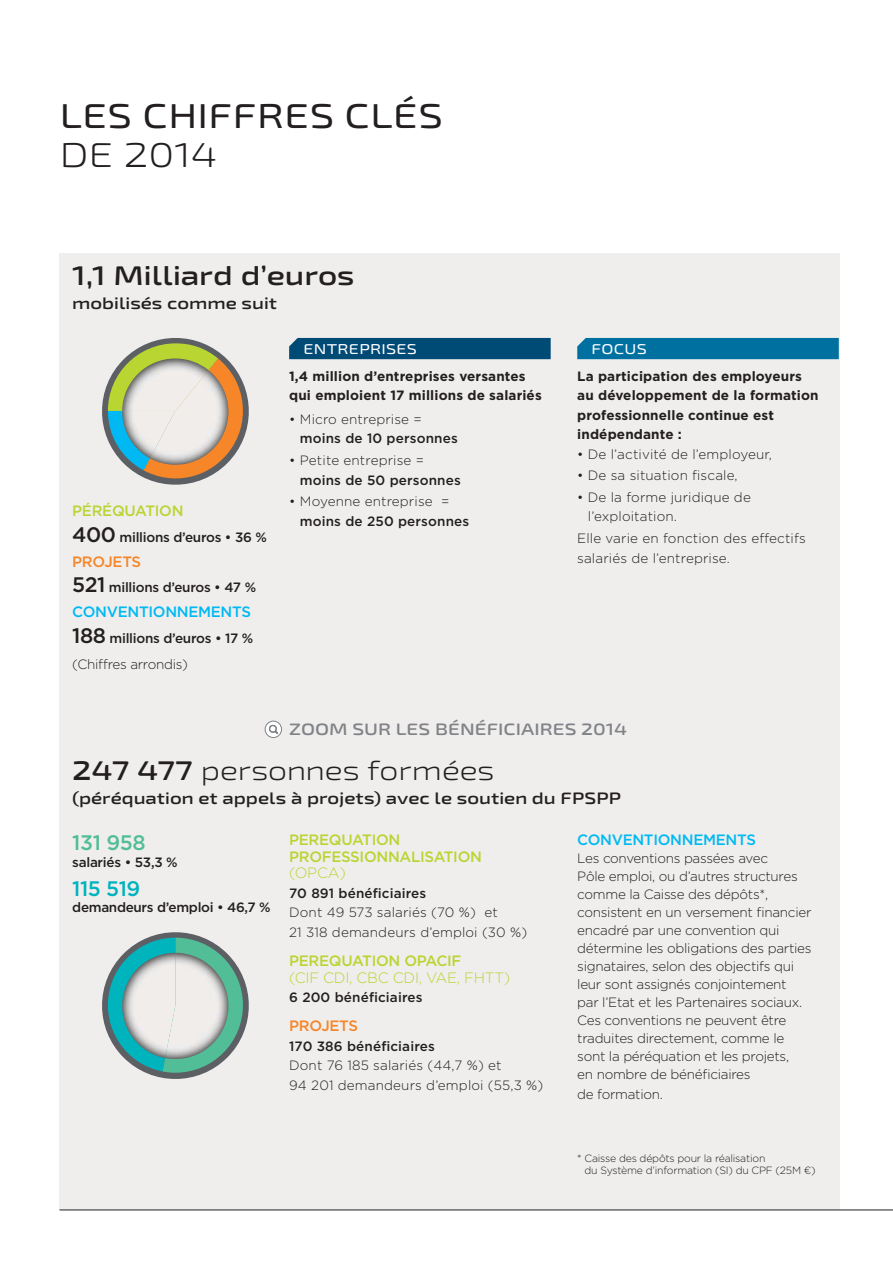
<style>
.page{position:relative;width:893px;height:1263px;background:#fff}
.page>*{position:absolute;margin:0;border:0;box-sizing:border-box;transform-origin:0 0}
.t1{font:500 expanded 34.5px "Exo 2";letter-spacing:.01em;color:#231f20}
.t2{font:300 expanded 34.5px "Exo 2";color:#231f20}
.t3{font:300 expanded 27px "Exo 2";color:#231f20}
.t4{font:600 expanded 27px "Exo 2";color:#231f20}
.t5{font:500 21px "Gotham";letter-spacing:-.02em;color:#52be98}
.t6{font:500 21px "Gotham";letter-spacing:-.025em;color:#00b4bd}
.t7{font:600 expanded 16.5px "Exo 2";color:#231f20}
.t8{font:600 expanded 16.5px "Exo 2";color:#808387}
.t9{font:500 15px/16.5px "Gotham";letter-spacing:-.02em;color:#b9d532}
.t10{font:500 15px "Gotham";letter-spacing:-.02em;color:#00b9f2}
.t11{font:300 15px "Gotham";letter-spacing:-.02em;color:#b9d532}
.t12{font:500 15px "Gotham";letter-spacing:-.02em;color:#f68628}
.t13{font:500 expanded 14.25px "Exo 2";letter-spacing:.015em;color:#fff}
.t14{font:300 13.5px/18px "Gotham";letter-spacing:-.02em;color:#231f20}
.t15{font:300 13.5px/19.5px "Gotham";letter-spacing:.01em;color:#231f20}
.t16{font:700 13.5px/19.5px "Gotham";letter-spacing:.01em;color:#231f20}
.t17{font:500 13.5px "Gotham";letter-spacing:.01em;color:#231f20}
.t18{font:500 13.5px/26.5px "Gotham";letter-spacing:-.02em;color:#231f20}
.t19{font:500 13.5px "Gotham";letter-spacing:-.025em;color:#231f20}
.t20{font:300 10.5px/12px "Gotham";letter-spacing:-.02em;color:#231f20}
.s1{font-size:21px}
.s2{font-weight:300}
.s3{font-weight:600}
</style>
<div class="page">
<div style="left:60px;top:253px;width:780px;height:957px;background:#f0eeed"></div>
<svg style="left:102px;top:338px;width:147px;height:147px"></svg>
<img style="left:122px;top:411px;width:28px;height:47px">
<img style="left:150px;top:370px;width:78px;height:95px">
<img style="left:122px;top:358px;width:87px;height:53px">
<div style="left:289px;top:338px;width:262px;height:21px;background:#004a76"></div>
<div style="left:577px;top:338px;width:262px;height:21px;background:#0070a1"></div>
<svg style="left:102px;top:932px;width:147px;height:147px"></svg>
<img style="left:122px;top:953px;width:43px;height:105px">
<img style="left:165px;top:953px;width:63px;height:106px">
<svg style="left:59px;top:1209px;width:834px;height:2px;background:#8d8a8a"></svg>
<svg style="left:265px;top:721px;width:17px;height:16px"></svg>
<div style="left:265px;top:721px;width:17px;height:17px;border:1px solid #808387;border-radius:50%"></div>
<svg style="left:268px;top:724px;width:10px;height:10px"></svg>
<h1 class="t1" style="left:60px;top:104px;width:385px">LES CHIFFRES CLÉS</h1>
<h1 class="t2" style="left:60px;top:143px;width:159px">DE 2014</h1>
<h2 class="t4" style="left:72px;top:259px;width:284px">1,1 Milliard d’euros</h2>
<p class="t7" style="left:72px;top:293px;width:206px">mobilisés comme suit</p>
<p class="t9" style="left:72px;top:504px;width:113px">PÉRÉQUATION</p>
<p class="t18" style="left:72px;top:525px;width:196px"><span class="s1">400</span> millions d’euros • 36 %</p>
<p class="t12" style="left:72px;top:555px;width:70px">PROJETS</p>
<p class="t18" style="left:72px;top:575px;width:185px"><span class="s1">521</span> millions d’euros • 47 %</p>
<p class="t10" style="left:72px;top:606px;width:180px">CONVENTIONNEMENTS</p>
<p class="t18" style="left:72px;top:626px;width:183px"><span class="s1">188</span> millions d’euros • 17 % <span class="s2">(Chiffres arrondis)</span></p>
<p class="t13" style="left:303px;top:344px;width:115px">ENTREPRISES</p>
<p class="t13" style="left:591px;top:344px;width:57px">FOCUS</p>
<p class="t16" style="left:289px;top:367px;width:254px">1,4 million d’entreprises versantes qui emploient 17 millions de salariés</p>
<p class="t15" style="left:289px;top:410px;width:134px">• Micro entreprise =</p>
<p class="t17" style="left:300px;top:433px;width:159px">moins de 10 personnes</p>
<p class="t15" style="left:289px;top:451px;width:137px">• Petite entreprise =</p>
<p class="t17" style="left:300px;top:474px;width:163px">moins de 50 personnes</p>
<p class="t15" style="left:289px;top:492px;width:162px">• Moyenne entreprise =</p>
<p class="t17" style="left:300px;top:515px;width:171px">moins de 250 personnes</p>
<p class="t16" style="left:577px;top:367px;width:243px">La participation des employeurs au développement de la formation professionnelle continue est indépendante :</p>
<p class="t15" style="left:577px;top:445px;width:196px">• De l’activité de l’employeur,</p>
<p class="t15" style="left:577px;top:467px;width:162px">• De sa situation fiscale,</p>
<p class="t15" style="left:588px;top:488px;width:164px;text-indent:-11px">• De la forme juridique de l’exploitation.</p>
<p class="t15" style="left:577px;top:529px;width:230px">Elle varie en fonction des effectifs salariés de l’entreprise.</p>
<p class="t8" style="left:289px;top:720px;width:339px">ZOOM SUR LES BÉNÉFICIAIRES 2014</p>
<h2 class="t3" style="left:72px;top:761px;width:424px"><span class="s3">247 477</span> personnes formées</h2>
<p class="t7" style="left:72px;top:789px;width:550px">(péréquation et appels à projets) avec le soutien du FPSPP</p>
<h3 class="t5" style="left:72px;top:834px;width:75px">131 958</h3>
<p class="t18" style="left:72px;top:850px;width:107px">salariés • 53,3 %</p>
<h3 class="t6" style="left:72px;top:879px;width:70px">115 519</h3>
<p class="t19" style="left:72px;top:902px;width:200px">demandeurs d’emploi • 46,7 %</p>
<p class="t9" style="left:289px;top:833px;width:194px">PEREQUATION<br>PROFESSIONNALISATION</p>
<p class="t11" style="left:289px;top:866px;width:58px">(OPCA)</p>
<p class="t17" style="left:289px;top:887px;width:139px">70 891 bénéficiaires</p>
<p class="t15" style="left:289px;top:904px;width:240px">Dont 49 573 salariés (70 %) et<br>21 318 demandeurs d’emploi (30 %)</p>
<p class="t9" style="left:289px;top:954px;width:174px">PEREQUATION OPACIF</p>
<p class="t11" style="left:289px;top:970px;width:223px">(CIF CDI, CBC CDI, VAE, FHTT)</p>
<p class="t17" style="left:289px;top:991px;width:135px">6 200 bénéficiaires</p>
<p class="t12" style="left:289px;top:1019px;width:70px">PROJETS</p>
<p class="t17" style="left:289px;top:1040px;width:147px">170 386 bénéficiaires</p>
<p class="t15" style="left:289px;top:1057px;width:256px">Dont 76 185 salariés (44,7 %) et<br>94 201 demandeurs d’emploi (55,3 %)</p>
<p class="t10" style="left:577px;top:833px;width:180px">CONVENTIONNEMENTS</p>
<p class="t14" style="left:577px;top:850px;width:236px">Les conventions passées avec<br>Pôle emploi, ou d’autres structures comme la Caisse des dépôts*, consistent en un versement financier encadré par une convention qui détermine les obligations des parties signataires, selon des objectifs qui leur sont assignés conjointement par l’Etat et les Partenaires sociaux.<br>Ces conventions ne peuvent être traduites directement, comme le sont la péréquation et les projets,<br>en nombre de bénéficiaires</p>
<p class="t14" style="left:577px;top:1086px;width:87px">de formation.</p>
<p class="t20" style="left:584px;top:1153px;width:233px;text-indent:-7px">* Caisse des dépôts pour la réalisation<br>du Système d’information (SI) du CPF (25M €)</p>
</div>
